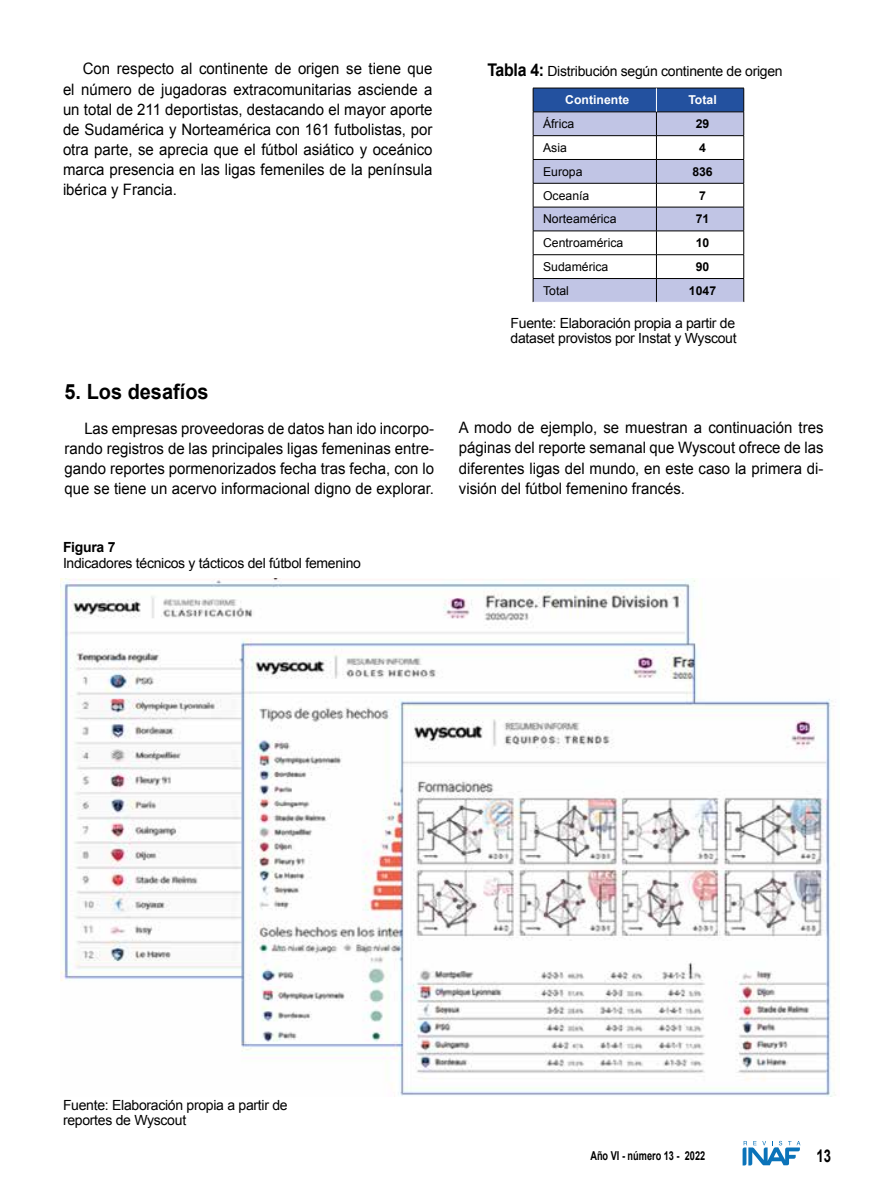
<style>
.page{position:relative;width:893px;height:1191px;background:#fff}
.page>*{position:absolute;margin:0;border:0;box-sizing:border-box;transform-origin:0 0}
.t1{font:700 21px "Arial";color:#000;scale:.95 1}
.t2{font:700 17.5px "Arial";color:#000;scale:.75 1}
.t3{font:15.75px/20.1px "Arial";color:#000;text-align:justify;scale:.95 1}
.t4{font:14px/15.8px "Arial";letter-spacing:-.02em;color:#000}
.t5{font:700 14px "Arial";letter-spacing:-.02em;color:#000}
.t6{font:12.25px "Arial";color:#000}
.t7{font:700 12.25px "Arial";color:#000;scale:.75 1}
.t8{font:700 12.25px "Arial";color:#000}
.t9{font:700 12.25px "Arial";color:#fff}
.s1{font-weight:700;font-size:17.5px}
</style>
<div class="page">
<svg style="left:743px;top:1140px;width:57px;height:25px"></svg>
<img style="left:60px;top:579px;width:776px;height:517px">
<svg style="left:533px;top:88px;width:211px;height:214px"></svg>
<p class="t3" style="left:63px;top:59px;width:390px;text-indent:20px">Con respecto al continente de origen se tiene que el número de jugadoras extracomunitarias asciende a un total de 211 deportistas, destacando el mayor aporte de Sudamérica y Norteamérica con 161 futbolistas, por otra parte, se aprecia que el fútbol asiático y oceánico marca presencia en las ligas femeniles de la península ibérica y Francia.</p>
<p class="t4" style="left:487px;top:63px;width:297px"><span class="s1">Tabla 4:</span> Distribución según continente de origen</p>
<p class="t9" style="left:565px;top:92px;width:65px">Continente</p>
<p class="t9" style="left:688px;top:92px;width:30px">Total</p>
<p class="t6" style="left:543px;top:116px;width:33px">África</p>
<p class="t8" style="left:696px;top:116px;width:15px">29</p>
<p class="t6" style="left:543px;top:140px;width:25px">Asia</p>
<p class="t8" style="left:699px;top:140px;width:8px">4</p>
<p class="t6" style="left:543px;top:163px;width:41px">Europa</p>
<p class="t8" style="left:692px;top:163px;width:22px">836</p>
<p class="t6" style="left:543px;top:187px;width:48px">Oceanía</p>
<p class="t8" style="left:699px;top:187px;width:8px">7</p>
<p class="t6" style="left:543px;top:211px;width:75px">Norteamérica</p>
<p class="t8" style="left:696px;top:211px;width:15px">71</p>
<p class="t6" style="left:543px;top:235px;width:82px">Centroamérica</p>
<p class="t8" style="left:696px;top:235px;width:15px">10</p>
<p class="t6" style="left:543px;top:259px;width:67px">Sudamérica</p>
<p class="t8" style="left:696px;top:259px;width:15px">90</p>
<p class="t6" style="left:543px;top:282px;width:27px">Total</p>
<p class="t8" style="left:689px;top:282px;width:29px">1047</p>
<h1 class="t1" style="left:64px;top:377px;width:153px">5. Los desafíos</h1>
<p class="t3" style="left:64px;top:418px;width:391px;text-indent:20px">Las empresas proveedoras de datos han ido incorpo&shy;rando registros de las principales ligas femeninas entre&shy;gando reportes pormenorizados fecha tras fecha, con lo que se tiene un acervo informacional digno de explorar.</p>
<p class="t5" style="left:63px;top:538px;width:54px">Figura 7</p>
<p class="t4" style="left:63px;top:555px;width:300px">Indicadores técnicos y tácticos del fútbol femenino</p>
<p class="t4" style="left:511px;top:315px;width:228px">Fuente: Elaboración propia a partir de dataset provistos por Instat y Wyscout</p>
<p class="t3" style="left:459px;top:418px;width:385px">A modo de ejemplo, se muestran a continuación tres páginas del reporte semanal que Wyscout ofrece de las diferentes ligas del mundo, en este caso la primera di&shy;visión del fútbol femenino francés.</p>
<p class="t4" style="left:63px;top:1097px;width:226px">Fuente: Elaboración propia a partir de reportes de Wyscout</p>
<p class="t7" style="left:590px;top:1147px;width:155px">Año VI - número 13 - 2022</p>
<p class="t2" style="left:817px;top:1143px;width:21px">13</p>
</div>
